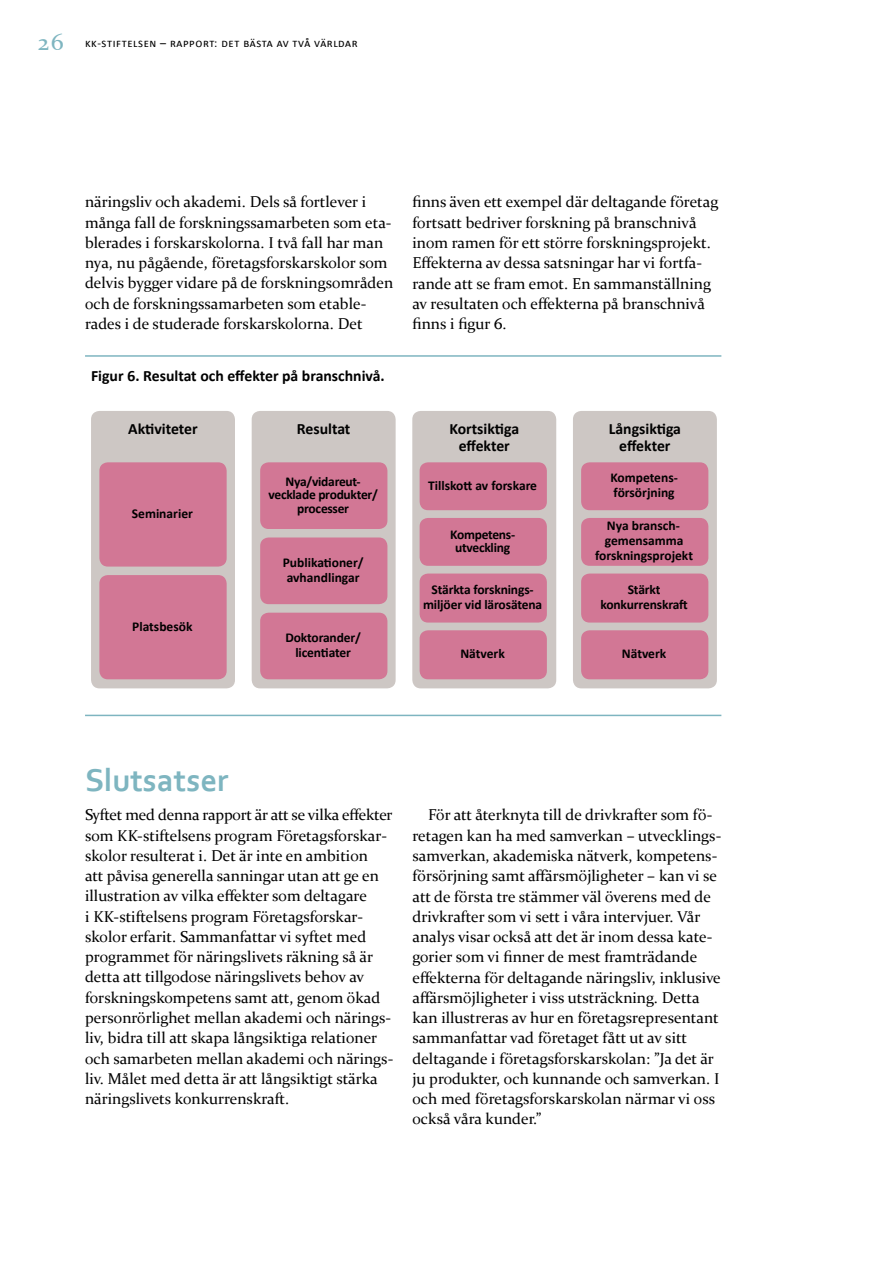
<style>
.page{position:relative;width:893px;height:1263px;background:#fff}
.page>*{position:absolute;margin:0;border:0;box-sizing:border-box;transform-origin:0 0}
.t1{font:700 33px "Corbel";color:#7eb5c0}
.t2{font:15.75px/20.2px "Constantia";color:#000}
.t3{font:700 15.75px/17.2px "Calibri";color:#000;text-align:center}
.t4{font:700 13.5px/15px "Calibri";letter-spacing:-.01em;color:#000;text-align:center}
.t5{font:12px "Calibri";letter-spacing:.05em;color:#000}
.s1{font-family:"Constantia";font-size:24px;color:#7eb5c0}
</style>
<div class="page">
<hr style="left:85px;top:355px;width:636px;height:2px;background:#7eb5c0">
<hr style="left:85px;top:715px;width:636px;height:1px;background:#7eb5c0">
<div style="left:91px;top:411px;width:144px;height:277px;background:#cdc7c4;border-radius:9px"></div>
<div style="left:252px;top:411px;width:144px;height:277px;background:#cdc7c4;border-radius:9px"></div>
<div style="left:412px;top:411px;width:144px;height:277px;background:#cdc7c4;border-radius:9px"></div>
<div style="left:420px;top:462px;width:127px;height:48px;background:#d27795;border-radius:9px"></div>
<div style="left:420px;top:518px;width:127px;height:48px;background:#d27795;border-radius:9px"></div>
<div style="left:420px;top:573px;width:127px;height:49px;background:#d27795;border-radius:9px"></div>
<div style="left:420px;top:630px;width:127px;height:49px;background:#d27795;border-radius:9px"></div>
<div style="left:573px;top:411px;width:144px;height:277px;background:#cdc7c4;border-radius:9px"></div>
<div style="left:260px;top:462px;width:127px;height:67px;background:#d27795;border-radius:9px"></div>
<div style="left:260px;top:613px;width:127px;height:66px;background:#d27795;border-radius:9px"></div>
<div style="left:260px;top:537px;width:127px;height:67px;background:#d27795;border-radius:9px"></div>
<div style="left:99px;top:462px;width:128px;height:105px;background:#d27795;border-radius:9px"></div>
<div style="left:99px;top:575px;width:128px;height:104px;background:#d27795;border-radius:9px"></div>
<div style="left:581px;top:462px;width:127px;height:48px;background:#d27795;border-radius:9px"></div>
<div style="left:581px;top:518px;width:127px;height:48px;background:#d27795;border-radius:9px"></div>
<div style="left:581px;top:573px;width:127px;height:49px;background:#d27795;border-radius:9px"></div>
<div style="left:581px;top:630px;width:127px;height:49px;background:#d27795;border-radius:9px"></div>
<p class="t5" style="left:38px;top:36px;width:321px"><span class="s1">26</span> kk-stiftelsen – rapport: det bästa av två världar</p>
<p class="t2" style="left:85px;top:191px;width:310px">näringsliv och akademi. Dels så fortlever i många fall de forskningssamarbeten som eta&shy;blerades i forskarskolorna. I två fall har man nya, nu pågående, företagsforskarskolor som delvis bygger vidare på de forskningsområden och de forskningssamarbeten som etable&shy;rades i de studerade forskarskolorna. Det</p>
<p class="t2" style="left:412px;top:191px;width:307px">finns även ett exempel där deltagande företag fortsatt bedriver forskning på branschnivå inom ramen för ett större forskningsprojekt.<br>Effekterna av dessa satsningar har vi fortfa&shy;rande att se fram emot. En sammanställning av resultaten och effekterna på branschnivå finns i figur 6.</p>
<p class="t3" style="left:91px;top:367px;width:295px">Figur 6. Resultat och effekter på branschnivå.</p>
<p class="t3" style="left:128px;top:420px;width:71px">Aktiviteter</p>
<p class="t3" style="left:297px;top:420px;width:55px">Resultat</p>
<p class="t3" style="left:449px;top:420px;width:71px">Kortsiktiga effekter</p>
<p class="t4" style="left:428px;top:478px;width:110px">Tillskott av forskare</p>
<p class="t3" style="left:609px;top:420px;width:74px">Långsiktiga effekter</p>
<p class="t4" style="left:610px;top:470px;width:69px;text-align:left">Kompetens&shy;försörjning</p>
<p class="t4" style="left:595px;top:518px;width:99px">Nya bransch&shy;gemensamma forskningsprojekt</p>
<p class="t4" style="left:600px;top:582px;width:89px">Stärkt konkurrenskraft</p>
<p class="t4" style="left:622px;top:646px;width:46px">Nätverk</p>
<p class="t4" style="left:268px;top:474px;width:111px;line-height:13.5px">Nya/vidareut&shy;vecklade produkter/ processer</p>
<p class="t4" style="left:132px;top:506px;width:63px">Seminarier</p>
<p class="t4" style="left:450px;top:527px;width:66px;line-height:13.5px">Kompetens&shy;utveckling</p>
<p class="t4" style="left:423px;top:582px;width:121px">Stärkta forsknings&shy;miljöer vid lärosätena</p>
<p class="t4" style="left:460px;top:646px;width:46px">Nätverk</p>
<p class="t4" style="left:283px;top:555px;width:82px">Publikationer/ avhandlingar</p>
<p class="t4" style="left:132px;top:619px;width:62px">Platsbesök</p>
<p class="t4" style="left:285px;top:630px;width:77px">Doktorander/ licentiater</p>
<h1 class="t1" style="left:85px;top:760px;width:145px">Slutsatser</h1>
<p class="t2" style="left:85px;top:804px;width:310px">Syftet med denna rapport är att se vilka effekter som KK-stiftelsens program Företagsforskar&shy;skolor resulterat i. Det är inte en ambition<br>att påvisa generella sanningar utan att ge en illustration av vilka effekter som deltagare<br>i KK-stiftelsens program Företagsforskar&shy;skolor erfarit. Sammanfattar vi syftet med programmet för näringslivets räkning så är detta att tillgodose näringslivets behov av forskningskompetens samt att, genom ökad personrörlighet mellan akademi och närings&shy;liv, bidra till att skapa långsiktiga relationer och samarbeten mellan akademi och närings&shy;liv. Målet med detta är att långsiktigt stärka näringslivets konkurrenskraft.</p>
<p class="t2" style="left:412px;top:804px;width:311px;text-indent:16px">För att återknyta till de drivkrafter som fö&shy;retagen kan ha med samverkan – utvecklings&shy;samverkan, akademiska nätverk, kompetens&shy;försörjning samt affärsmöjligheter – kan vi se att de första tre stämmer väl överens med de drivkrafter som vi sett i våra intervjuer. Vår analys visar också att det är inom dessa kate&shy;gorier som vi finner de mest framträdande effekterna för deltagande näringsliv, inklusive affärsmöjligheter i viss utsträckning. Detta kan illustreras av hur en företagsrepresentant sammanfattar vad företaget fått ut av sitt deltagande i företagsforskarskolan: ”Ja det är ju produkter, och kunnande och samverkan. I och med företagsforskarskolan närmar vi oss också våra kunder.”</p>
</div>
